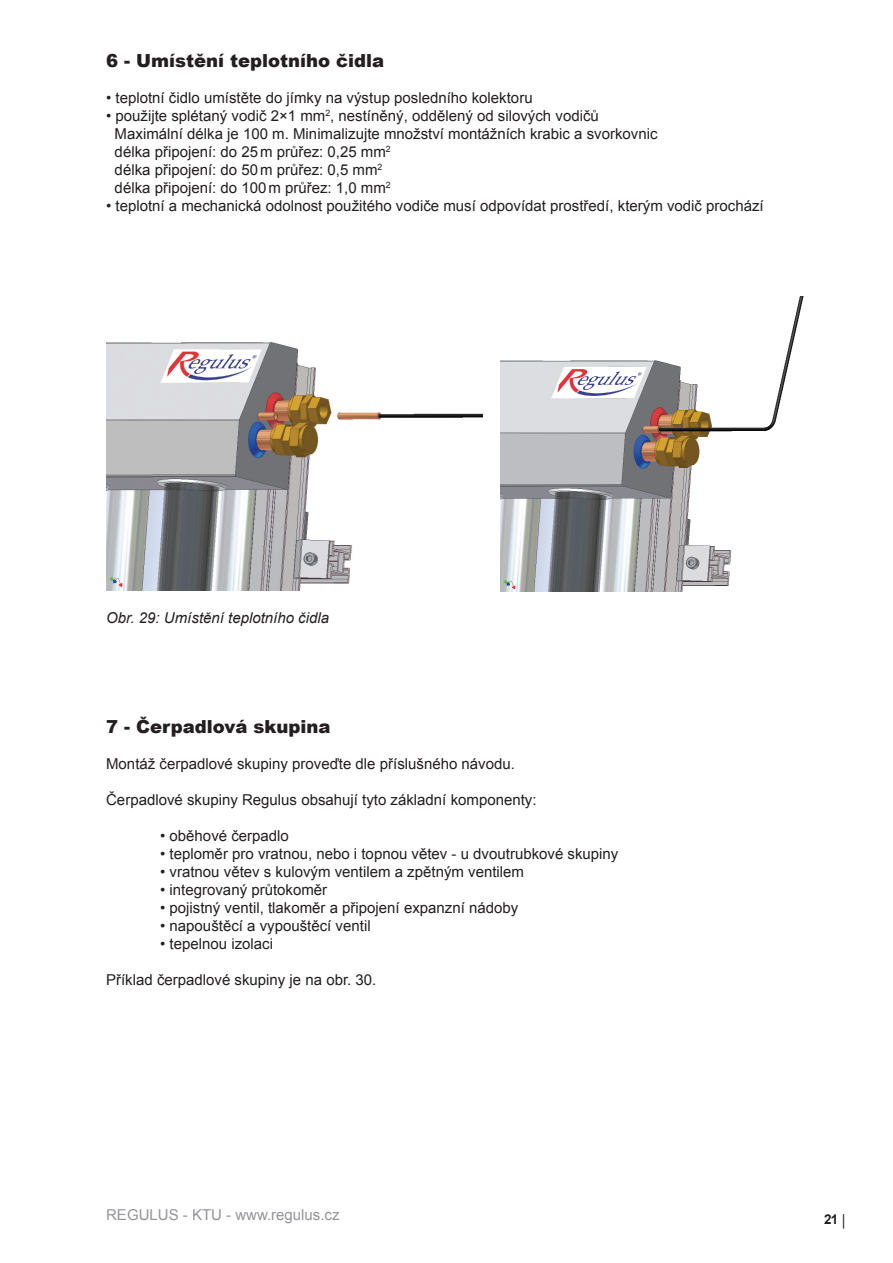
<style>
.page{position:relative;width:893px;height:1263px;background:#fff}
.page>*{position:absolute;margin:0;border:0;box-sizing:border-box;transform-origin:0 0}
.t1{font:900 18px "Arial";color:#231f20}
.t2{font:15px/18px "Arial";color:#231f20}
.t3{font:italic 15px "Arial";color:#231f20}
.t4{font:15px "Arial";color:#939598}
.t5{font:700 13.5px "Arial";color:#231f20}
</style>
<div class="page">
<img style="left:106px;top:342px;width:376px;height:248px">
<img style="left:501px;top:296px;width:303px;height:295px">
<p class="t1" style="left:106px;top:47px;width:279px">6 - Umístění teplotního čidla</p>
<p class="t2" style="left:106px;top:89px;width:428px">• teplotní čidlo umístěte do jímky na výstup posledního kolektoru</p>
<p class="t2" style="left:115px;top:107px;width:544px;text-indent:-9px">• použijte splétaný vodič 2×1 mm<sup>2</sup>, nestíněný, oddělený od silových vodičů Maximální délka je 100 m. Minimalizujte množství montážních krabic a svorkovnic délka připojení: do 25 m průřez: 0,25 mm<sup>2<br></sup>délka připojení: do 50 m průřez: 0,5 mm<sup>2<br></sup>délka připojení: do 100 m průřez: 1,0 mm<sup>2</sup></p>
<p class="t2" style="left:106px;top:197px;width:659px">• teplotní a mechanická odolnost použitého vodiče musí odpovídat prostředí, kterým vodič prochází</p>
<p class="t3" style="left:106px;top:610px;width:224px">Obr. 29: Umístění teplotního čidla</p>
<p class="t1" style="left:106px;top:713px;width:226px">7 - Čerpadlová skupina</p>
<p class="t2" style="left:106px;top:755px;width:410px">Montáž čerpadlové skupiny proveďte dle příslušného návodu.</p>
<p class="t2" style="left:106px;top:791px;width:432px">Čerpadlové skupiny Regulus obsahují tyto základní komponenty:</p>
<p class="t2" style="left:160px;top:827px;width:130px">• oběhové čerpadlo</p>
<p class="t2" style="left:160px;top:845px;width:460px">• teploměr pro vratnou, nebo i topnou větev - u dvoutrubkové skupiny</p>
<p class="t2" style="left:160px;top:863px;width:365px">• vratnou větev s kulovým ventilem a zpětným ventilem</p>
<p class="t2" style="left:160px;top:881px;width:168px">• integrovaný průtokoměr</p>
<p class="t2" style="left:160px;top:899px;width:359px">• pojistný ventil, tlakoměr a připojení expanzní nádoby</p>
<p class="t2" style="left:160px;top:917px;width:212px">• napouštěcí a vypouštěcí ventil</p>
<p class="t2" style="left:160px;top:935px;width:114px">• tepelnou izolaci</p>
<p class="t2" style="left:106px;top:971px;width:272px">Příklad čerpadlové skupiny je na obr. 30.</p>
<p class="t4" style="left:106px;top:1206px;width:235px">REGULUS - KTU - www.regulus.cz</p>
<p class="t5" style="left:824px;top:1212px;width:25px">21 <sub>│</sub></p>
</div>
